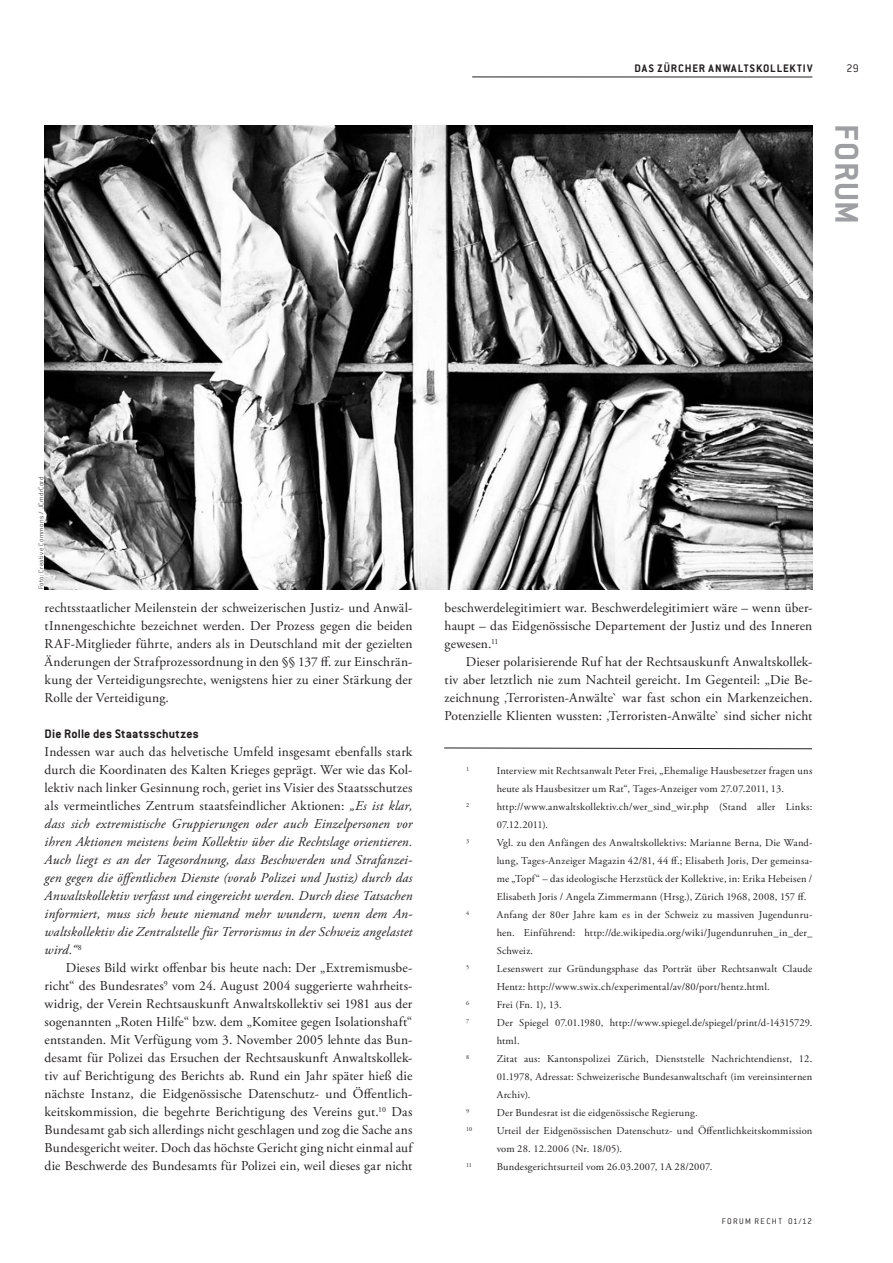
<style>
.page{position:relative;width:893px;height:1263px;background:#fff}
.page>*{position:absolute;margin:0;border:0;box-sizing:border-box;transform-origin:0 0}
.t1{font:700 36px "Conduit ITC";color:#9d9fa2}
.t2{font:13.5px/18px "Adobe Garamond Pro";letter-spacing:.005em;color:#231f20;text-align:justify}
.t3{font:italic 13.5px/18px "Adobe Garamond Pro";letter-spacing:.01em;color:#231f20;text-align:justify}
.t4{font:700 13.5px "Conduit ITC";letter-spacing:.015em;color:#231f20}
.t5{font:700 12px "Conduit ITC";letter-spacing:.08em;color:#231f20}
.t6{font:300 12px "Conduit ITC";color:#231f20}
.t7{font:10.5px/18px "Adobe Garamond Pro";letter-spacing:.02em;color:#231f20}
.t8{font:300 9px "Conduit ITC";letter-spacing:.155em;color:#231f20}
.t9{font:200 7.5px "Conduit ITC";letter-spacing:.05em;color:#231f20}
.t10{font:6.15px "Adobe Garamond Pro";color:#231f20}
.s1{font-style:normal}
</style>
<div class="page">
<hr style="left:472px;top:77px;width:340px;height:1px;background:#231f20">
<svg style="left:444px;top:747px;width:368px;height:2px"></svg>
<img style="left:45px;top:126px;width:767px;height:463px">
<p class="t5" style="left:634px;top:61px;width:58px">Das Zürcher</p>
<p class="t5" style="left:709px;top:61px;width:15px">Anwaltsk</p>
<p class="t5" style="left:763px;top:61px;width:15px">ollektiv</p>
<p class="t6" style="left:846px;top:61px;width:14px">29</p>
<h1 class="t1" style="left:869px;top:124px;width:96px;rotate:90deg">Forum</h1>
<p class="t9" style="left:37px;top:589px;width:114px;rotate:-90deg">Foto: Creative Commons / JCmdrCord</p>
<p class="t2" style="left:45px;top:599px;width:369px">rechtsstaatlicher Meilenstein der schweizerischen Justiz- und Anwäl&shy;tInnengeschichte bezeichnet werden. Der Prozess gegen die beiden RAF-Mitglieder führte, anders als in Deutschland mit der gezielten Änderungen der Strafprozessordnung in den §§ 137 ff. zur Einschrän&shy;kung der Verteidigungsrechte, wenigstens hier zu einer Stärkung der Rolle der Verteidigung.</p>
<p class="t4" style="left:45px;top:726px;width:156px">Die Rolle des Staatsschutzes</p>
<p class="t3" style="left:45px;top:743px;width:369px"><span class="s1">Indessen war auch das helvetische Umfeld insgesamt ebenfalls stark durch die Koordinaten des Kalten Krieges geprägt. Wer wie das Kol&shy;lektiv nach linker Gesinnung roch, geriet ins Visier des Staatsschutzes als vermeintliches Zentrum staatsfeindlicher Aktionen:</span> „Es ist klar, dass sich extremistische Gruppierungen oder auch Einzelpersonen vor ihren Aktionen meistens beim Kollektiv über die Rechtslage orientieren.<br>Auch liegt es an der Tagesordnung, dass Beschwerden und Strafanzei&shy;gen gegen die öffentlichen Dienste (vorab Polizei und Justiz) durch das Anwaltskollektiv verfasst und eingereicht werden. Durch diese Tatsachen informiert, muss sich heute niemand mehr wundern, wenn dem An&shy;waltskollektiv die Zentralstelle für Terrorismus in der Schweiz angelastet wird.“<sup>8</sup></p>
<p class="t2" style="left:45px;top:959px;width:369px;text-indent:21px">Dieses Bild wirkt offenbar bis heute nach: Der „Extremismusbe&shy;richt“ des Bundesrates<sup>9</sup> vom 24. August 2004 suggerierte wahrheits&shy;widrig, der Verein Rechtsauskunft Anwaltskollektiv sei 1981 aus der sogenannten „Roten Hilfe“ bzw. dem „Komitee gegen Isolationshaft“ entstanden. Mit Verfügung vom 3. November 2005 lehnte das Bun&shy;desamt für Polizei das Ersuchen der Rechtsauskunft Anwaltskollek&shy;tiv auf Berichtigung des Berichts ab. Rund ein Jahr später hieß die nächste Instanz, die Eidgenössische Datenschutz- und Öffentlich&shy;keitskommission, die begehrte Berichtigung des Vereins gut.<sup>10</sup> Das Bundesamt gab sich allerdings nicht geschlagen und zog die Sache ans Bundesgericht weiter. Doch das höchste Gericht ging nicht einmal auf die Beschwerde des Bundesamts für Polizei ein, weil dieses gar nicht</p>
<p class="t2" style="left:445px;top:599px;width:369px">beschwerdelegitimiert war. Beschwerdelegitimiert wäre – wenn über&shy;haupt – das Eidgenössische Departement der Justiz und des Inneren gewesen.<sup>11</sup></p>
<p class="t2" style="left:445px;top:653px;width:369px;text-indent:21px">Dieser polarisierende Ruf hat der Rechtsauskunft Anwaltskollek&shy;tiv aber letztlich nie zum Nachteil gereicht. Im Gegenteil: „Die Be&shy;zeichnung ‚Terroristen-Anwälte` war fast schon ein Markenzeichen.<br>Potenzielle Klienten wussten: ‚Terroristen-Anwälte` sind sicher nicht</p>
<p class="t10" style="left:466px;top:765px;width:5px">1</p>
<p class="t10" style="left:466px;top:801px;width:5px">2</p>
<p class="t10" style="left:466px;top:837px;width:5px">3</p>
<p class="t10" style="left:466px;top:909px;width:5px">4</p>
<p class="t10" style="left:466px;top:963px;width:5px">5</p>
<p class="t10" style="left:466px;top:999px;width:5px">6</p>
<p class="t10" style="left:466px;top:1017px;width:5px">7</p>
<p class="t10" style="left:466px;top:1053px;width:5px">8</p>
<p class="t10" style="left:466px;top:1107px;width:5px">9</p>
<p class="t10" style="left:466px;top:1125px;width:7px">10</p>
<p class="t10" style="left:466px;top:1161px;width:7px">11</p>
<p class="t7" style="left:497px;top:762px;width:317px">Interview mit Rechtsanwalt Peter Frei, „Ehemalige Hausbesetzer fragen uns heute als Hausbesitzer um Rat“, Tages-Anzeiger vom 27.07.2011, 13. http://www.anwaltskollektiv.ch/wer_sind_wir.php (Stand aller Links:<br>07.12.2011).<br>Vgl. zu den Anfängen des Anwaltskollektivs: Marianne Berna, Die Wand&shy;lung, Tages-Anzeiger Magazin 42/81, 44 ff.; Elisabeth Joris, Der gemeinsa&shy;me „Topf“ – das ideologische Herzstück der Kollektive, in: Erika Hebeisen / Elisabeth Joris / Angela Zimmermann (Hrsg.), Zürich 1968, 2008, 157 ff.<br>Anfang der 80er Jahre kam es in der Schweiz zu massiven Jugendunru&shy;hen. Einführend: http://de.wikipedia.org/wiki/Jugendunruhen_in_der_ Schweiz.<br>Lesenswert zur Gründungsphase das Porträt über Rechtsanwalt Claude Hentz: http://www.swix.ch/experimental/av/80/port/hentz.html.<br>Frei (Fn. 1), 13.<br>Der Spiegel 07.01.1980, http://www.spiegel.de/spiegel/print/d-14315729. html.<br>Zitat aus: Kantonspolizei Zürich, Dienststelle Nachrichtendienst, 12.<br>01.1978, Adressat: Schweizerische Bundesanwaltschaft (im vereinsinternen Archiv).<br>Der Bundesrat ist die eidgenössische Regierung.<br>Urteil der Eidgenössischen Datenschutz- und Öffentlichkeitskommission vom 28. 12.2006 (Nr. 18/05).<br>Bundesgerichtsurteil vom 26.03.2007, 1A 28/2007.</p>
<p class="t8" style="left:722px;top:1216px;width:92px">FORUM RECHT 01/12</p>
</div>
